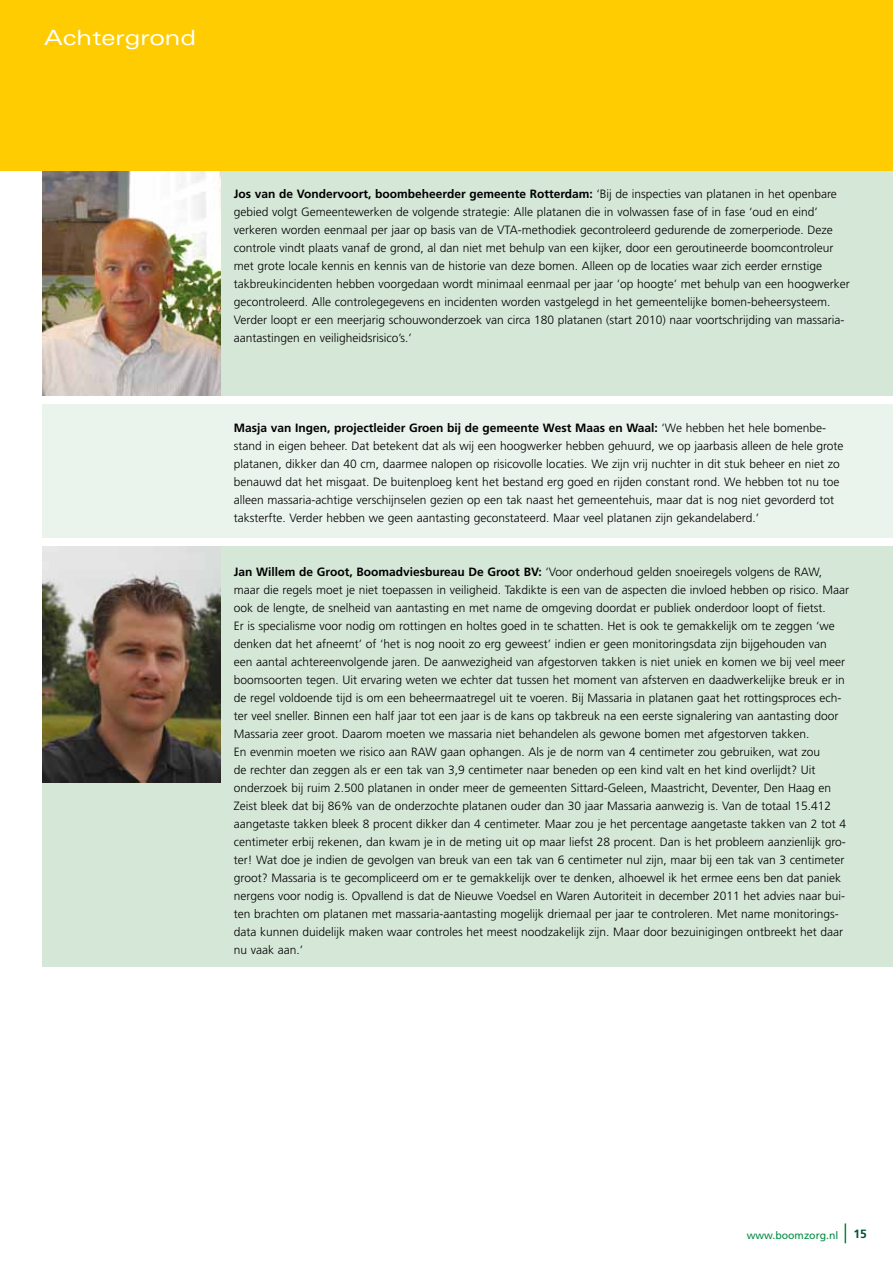
<style>
.page{position:relative;width:893px;height:1263px;background:#fff}
.page>*{position:absolute;margin:0;border:0;box-sizing:border-box;transform-origin:0 0}
.t1{font:expanded 21px "Univers";color:#fff}
.t2{font:300 12px/18px "Frutiger";color:#000}
.t3{font:700 12px "Frutiger";color:#00523c}
.t4{font:10.5px "Frutiger";color:#008b45}
.s1{font-weight:700}
</style>
<div class="page">
<svg style="left:845px;top:1223px;width:1px;height:20px"></svg>
<div style="left:43px;top:159px;width:850px;height:237px;background:#d5e8d8"></div>
<div style="left:43px;top:546px;width:850px;height:420px;background:#d5e8d8"></div>
<div style="left:43px;top:404px;width:850px;height:134px;background:#ebf4ec"></div>
<img style="left:43px;top:170px;width:177px;height:226px">
<img style="left:43px;top:546px;width:177px;height:236px">
<div style="left:0;top:0;width:893px;height:170px;background:#fecc00"></div>
<h1 class="t1" style="left:44px;top:25px;width:154px">Achtergrond</h1>
<p class="t2" style="left:234px;top:185px;width:617px"><span class="s1">Jos van de Vondervoort, boombeheerder gemeente Rotterdam:</span> ‘Bij de inspecties van platanen in het openbare gebied volgt Gemeentewerken de volgende strategie: Alle platanen die in volwassen fase of in fase ‘oud en eind’ verkeren worden eenmaal per jaar op basis van de VTA-methodiek gecontroleerd gedurende de zomerperiode. Deze controle vindt plaats vanaf de grond, al dan niet met behulp van een kijker, door een geroutineerde boomcontroleur met grote locale kennis en kennis van de historie van deze bomen. Alleen op de locaties waar zich eerder ernstige takbreukincidenten hebben voorgedaan wordt minimaal eenmaal per jaar ‘op hoogte’ met behulp van een hoogwerker gecontroleerd. Alle controlegegevens en incidenten worden vastgelegd in het gemeentelijke bomen-beheersysteem.<br>Verder loopt er een meerjarig schouwonderzoek van circa 180 platanen (start 2010) naar voortschrijding van massaria&shy;aantastingen en veiligheidsrisico’s.’</p>
<p class="t2" style="left:234px;top:419px;width:611px"><span class="s1">Masja van Ingen, projectleider Groen bij de gemeente West Maas en Waal:</span> ‘We hebben het hele bomenbe&shy;stand in eigen beheer. Dat betekent dat als wij een hoogwerker hebben gehuurd, we op jaarbasis alleen de hele grote platanen, dikker dan 40 cm, daarmee nalopen op risicovolle locaties. We zijn vrij nuchter in dit stuk beheer en niet zo benauwd dat het misgaat. De buitenploeg kent het bestand erg goed en rijden constant rond. We hebben tot nu toe alleen massaria-achtige verschijnselen gezien op een tak naast het gemeentehuis, maar dat is nog niet gevorderd tot taksterfte. Verder hebben we geen aantasting geconstateerd. Maar veel platanen zijn gekandelaberd.’</p>
<p class="t2" style="left:234px;top:563px;width:617px"><span class="s1">Jan Willem de Groot, Boomadviesbureau De Groot BV:</span> ‘Voor onderhoud gelden snoeiregels volgens de RAW, maar die regels moet je niet toepassen in veiligheid. Takdikte is een van de aspecten die invloed hebben op risico. Maar ook de lengte, de snelheid van aantasting en met name de omgeving doordat er publiek onderdoor loopt of fietst.<br>Er is specialisme voor nodig om rottingen en holtes goed in te schatten. Het is ook te gemakkelijk om te zeggen ‘we denken dat het afneemt’ of ‘het is nog nooit zo erg geweest’ indien er geen monitoringsdata zijn bijgehouden van<br>een aantal achtereenvolgende jaren. De aanwezigheid van afgestorven takken is niet uniek en komen we bij veel meer boomsoorten tegen. Uit ervaring weten we echter dat tussen het moment van afsterven en daadwerkelijke breuk er in de regel voldoende tijd is om een beheermaatregel uit te voeren. Bij Massaria in platanen gaat het rottingsproces ech&shy;ter veel sneller. Binnen een half jaar tot een jaar is de kans op takbreuk na een eerste signalering van aantasting door Massaria zeer groot. Daarom moeten we massaria niet behandelen als gewone bomen met afgestorven takken.<br>En evenmin moeten we risico aan RAW gaan ophangen. Als je de norm van 4 centimeter zou gebruiken, wat zou<br>de rechter dan zeggen als er een tak van 3,9 centimeter naar beneden op een kind valt en het kind overlijdt? Uit onderzoek bij ruim 2.500 platanen in onder meer de gemeenten Sittard-Geleen, Maastricht, Deventer, Den Haag en Zeist bleek dat bij 86% van de onderzochte platanen ouder dan 30 jaar Massaria aanwezig is. Van de totaal 15.412 aangetaste takken bleek 8 procent dikker dan 4 centimeter. Maar zou je het percentage aangetaste takken van 2 tot 4 centimeter erbij rekenen, dan kwam je in de meting uit op maar liefst 28 procent. Dan is het probleem aanzienlijk gro&shy;ter! Wat doe je indien de gevolgen van breuk van een tak van 6 centimeter nul zijn, maar bij een tak van 3 centimeter groot? Massaria is te gecompliceerd om er te gemakkelijk over te denken, alhoewel ik het ermee eens ben dat paniek nergens voor nodig is. Opvallend is dat de Nieuwe Voedsel en Waren Autoriteit in december 2011 het advies naar bui&shy;ten brachten om platanen met massaria-aantasting mogelijk driemaal per jaar te controleren. Met name monitorings&shy;data kunnen duidelijk maken waar controles het meest noodzakelijk zijn. Maar door bezuinigingen ontbreekt het daar nu vaak aan.’</p>
<p class="t4" style="left:747px;top:1229px;width:93px">www.boomzorg.nl</p>
<p class="t3" style="left:853px;top:1227px;width:15px">15</p>
</div>
